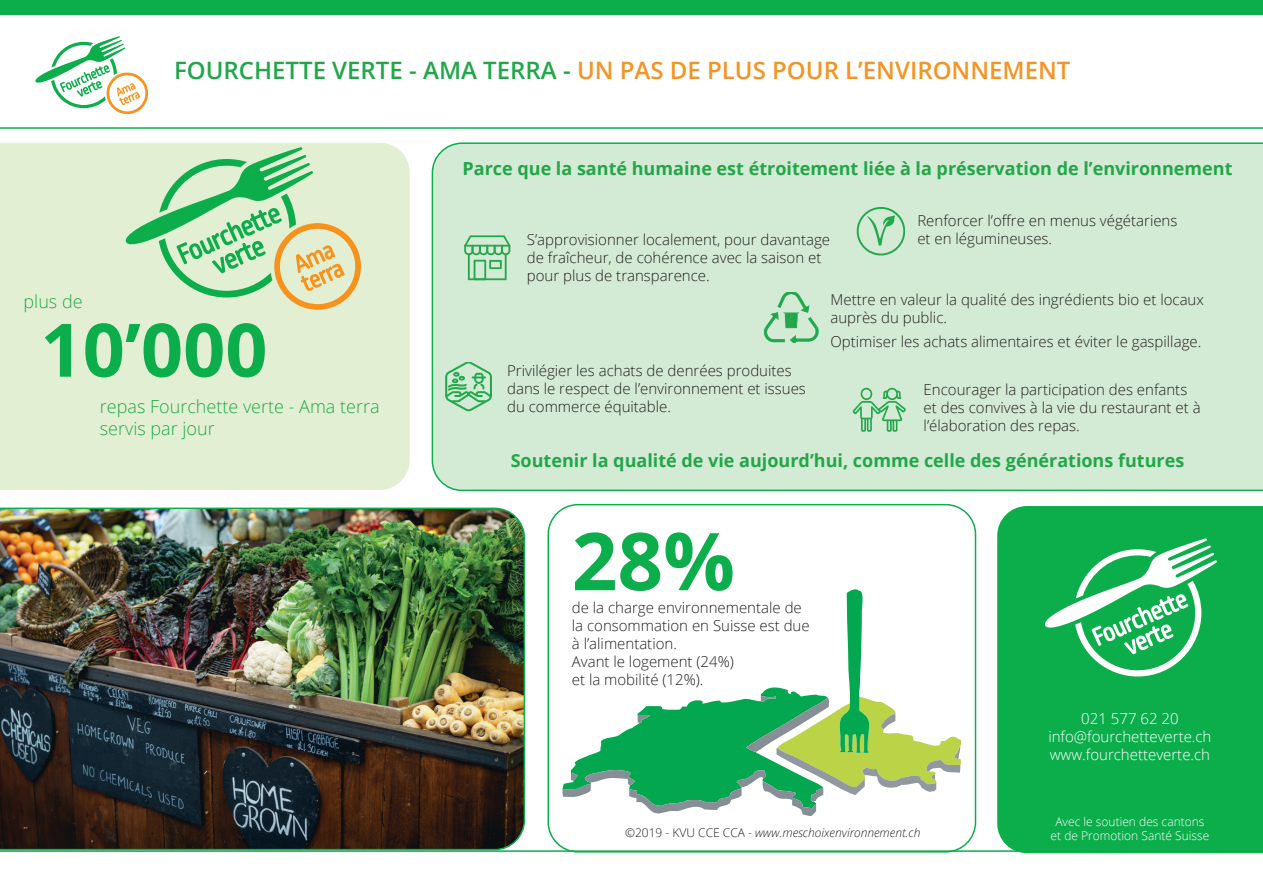
<style>
.page{position:relative;width:1263px;height:893px;background:#fff}
.page>*{position:absolute;margin:0;border:0;box-sizing:border-box;transform-origin:0 0}
.t1{font:700 79.8px "Open Sans";color:#0cae4c}
.t2{font:700 73.8px "Open Sans";color:#0cae4c}
.t3{font:600 24px "Open Sans";color:#f49423}
.t4{font:700 18px "Open Sans";color:#21a749}
.t5{font:300 18px/21.6px "Open Sans";color:#21a749}
.t6{font:300 15px/18px "Open Sans";color:#231f20}
.t7{font:300 15px/18px "Open Sans";color:#fff;text-align:center}
.t8{font:300 12px/14.4px "Open Sans";color:#fff;text-align:center}
.t9{font:italic 300 12px "Open Sans";color:#231f20}
.s1{color:#21a749}
.s2{font-style:normal}
</style>
<div class="page">
<div style="left:0;top:0;width:1263px;height:15px;background:#0cae4c"></div>
<hr style="left:0;top:127px;width:1263px;height:2px;background:#0cae4c">
<svg style="left:35px;top:36px;width:114px;height:78px"></svg>
<div style="left:432px;top:142px;width:831px;height:349px;background:#d3ead4"></div>
<img style="left:0;top:508px;width:525px;height:342px">
<div style="left:0;top:143px;width:410px;height:347px;background:#e3efd3"></div>
<div style="left:547px;top:504px;width:429px;height:349px;border:2px solid #0cae4c;border-radius:30px"></div>
<img style="left:763px;top:292px;width:56px;height:51px">
<svg style="left:123px;top:147px;width:244px;height:163px;background:#c0dfb2"></svg>
<div style="left:997px;top:506px;width:266px;height:347px;background:#0cae4c"></div>
<svg style="left:1043px;top:538px;width:174px;height:138px"></svg>
<svg style="left:857px;top:207px;width:48px;height:48px;background:#afdcb8"></svg>
<svg style="left:465px;top:235px;width:45px;height:45px;background:#9ad4a8"></svg>
<svg style="left:445px;top:362px;width:47px;height:49px;background:#9ad4a8"></svg>
<svg style="left:853px;top:388px;width:53px;height:44px;background:#a3d8af"></svg>
<hr style="left:0;top:850px;width:1250px;height:2px;background:#0cae4c">
<svg style="left:562px;top:589px;width:399px;height:227px"></svg>
<h3 class="t3" style="left:174px;top:54px;width:898px"><span class="s1">FOURCHETTE VERTE - AMA TERRA -</span> UN PAS DE PLUS POUR L’ENVIRONNEMENT</h3>
<p class="t4" style="left:462px;top:155px;width:771px">Parce que la santé humaine est étroitement liée à la préservation de l’environnement</p>
<p class="t6" style="left:917px;top:211px;width:262px">Renforcer l’offre en menus végétariens</p>
<p class="t5" style="left:24px;top:290px;width:61px">plus de</p>
<h2 class="t2" style="left:40px;top:298px;width:228px">10’000</h2>
<p class="t5" style="left:100px;top:396px;width:281px">repas Fourchette verte - Ama terra servis par jour</p>
<p class="t6" style="left:527px;top:230px;width:305px">S’approvisionner localement, pour davantage</p>
<p class="t6" style="left:917px;top:229px;width:136px">et en légumineuses.</p>
<p class="t6" style="left:527px;top:248px;width:296px">de fraîcheur, de cohérence avec la saison et pour plus de transparence.</p>
<p class="t6" style="left:507px;top:361px;width:300px">Privilégier les achats de denrées produites dans le respect de l’environnement et issues du commerce équitable.</p>
<p class="t6" style="left:830px;top:290px;width:375px">Mettre en valeur la qualité des ingrédients bio et locaux auprès du public.</p>
<p class="t6" style="left:830px;top:332px;width:372px">Optimiser les achats alimentaires et éviter le gaspillage.</p>
<p class="t6" style="left:924px;top:380px;width:278px">Encourager la participation des enfants et des convives à la vie du restaurant et à l’élaboration des repas.</p>
<p class="t4" style="left:511px;top:447px;width:675px">Soutenir la qualité de vie aujourd’hui, comme celle des générations futures</p>
<h1 class="t1" style="left:572px;top:505px;width:165px">28%</h1>
<p class="t6" style="left:572px;top:598px;width:239px">de la charge environnementale de la consommation en Suisse est due à l’alimentation.<br>Avant le logement (24%)<br>et la mobilité (12%).</p>
<p class="t9" style="left:625px;top:824px;width:297px"><span class="s2">©2019 - KVU CCE CCA -</span> www.meschoixenvironnement.ch</p>
<p class="t7" style="left:1048px;top:709px;width:165px">021 577 62 20 info@fourchetteverte.ch www.fourchetteverte.ch</p>
<p class="t8" style="left:1050px;top:814px;width:160px">Avec le soutien des cantons et de Promotion Santé Suisse</p>
</div>
